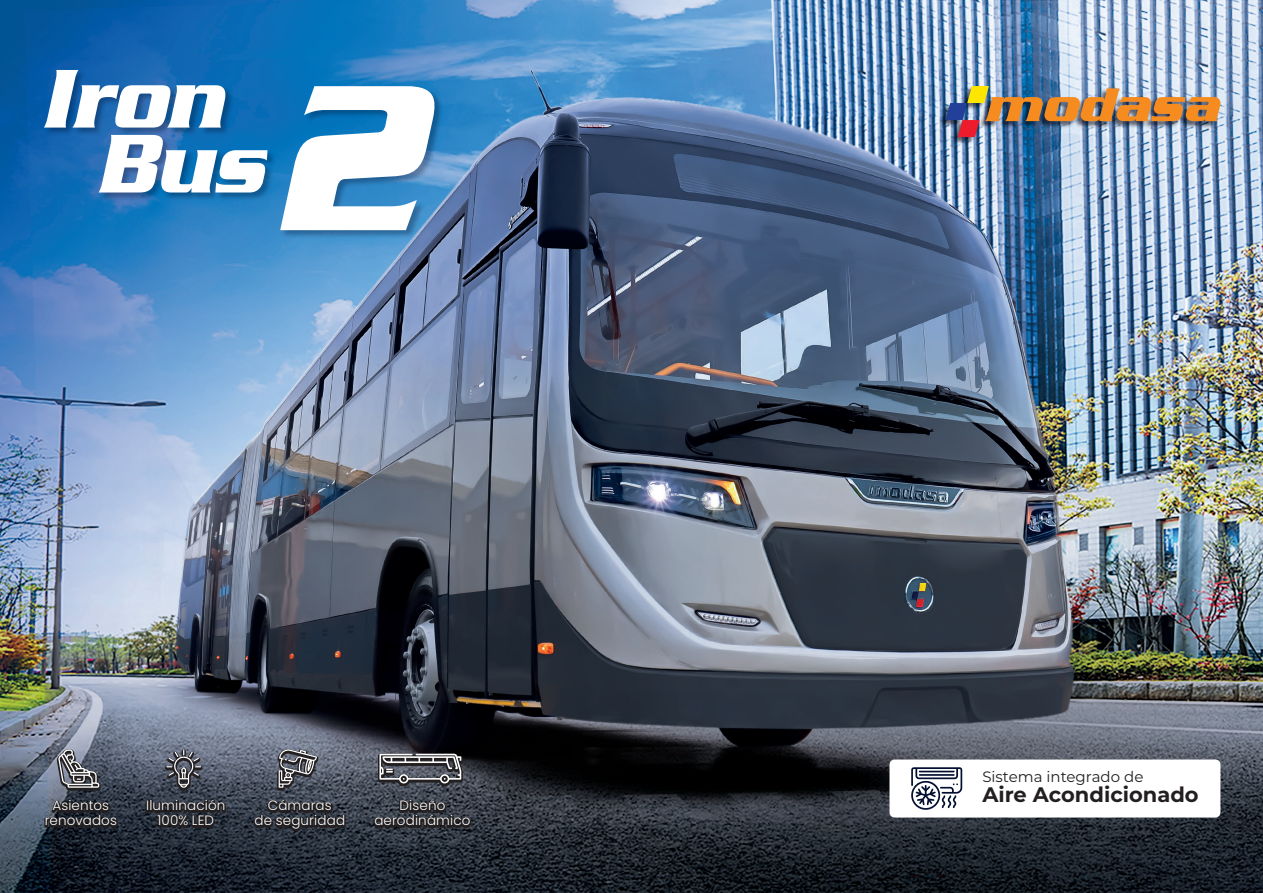
<style>
.page{position:relative;width:1263px;height:893px;background:#fff}
.page>*{position:absolute;margin:0;border:0;box-sizing:border-box;transform-origin:0 0}
.t1{font:italic 700 225px "Serpentine";color:#fff;scale:.87 1}
.t2{font:italic 700 90px/64.9px "Serpentine";color:#fff;scale:.87 1}
.t3{font:700 21px "Montserrat";color:#231f20}
.t4{font:15px "Montserrat";color:#231f20}
.t5{font:300 13.5px/15px "Poppins";letter-spacing:.01em;color:#fff;text-align:center}
</style>
<div class="page">
<img style="left:0;top:0;width:1263px;height:893px">
<img style="left:38px;top:52px;width:198px;height:108px">
<img style="left:94px;top:116px;width:176px;height:108px">
<img style="left:270px;top:43px;width:175px;height:251px">
<div style="left:146px;top:800px;width:4px;height:13px;border:3px solid #231f20"></div>
<div style="left:149px;top:800px;width:4px;height:13px;border:3px solid #231f20"></div>
<div style="left:889px;top:759px;width:331px;height:58px;background:#fff;border-radius:5px"></div>
<svg style="left:911px;top:767px;width:51px;height:43px"></svg>
<svg style="left:43px;top:686px;width:77px;height:163px"></svg>
<svg style="left:251px;top:698px;width:96px;height:137px"></svg>
<svg style="left:150px;top:748px;width:77px;height:82px"></svg>
<svg style="left:371px;top:697px;width:103px;height:138px"></svg>
<img style="left:936px;top:85px;width:285px;height:62px">
<img style="left:945px;top:86px;width:275px;height:51px">
<h2 class="t2" style="left:96px;top:65px;width:195px;text-indent:-56px">Iron<br>Bus</h2>
<h1 class="t1" style="left:272px;top:28px;width:168px">2</h1>
<p class="t5" style="left:146px;top:798px;width:81px">Iluminación<br>100% LED</p>
<p class="t5" style="left:374px;top:798px;width:98px">Diseño aerodinámico</p>
<p class="t5" style="left:45px;top:798px;width:74px">Asientos renovados</p>
<p class="t5" style="left:254px;top:798px;width:92px">Cámaras<br>de seguridad</p>
<p class="t4" style="left:982px;top:767px;width:162px">Sistema integrado de</p>
<h3 class="t3" style="left:982px;top:779px;width:218px">Aire Acondicionado</h3>
</div>
